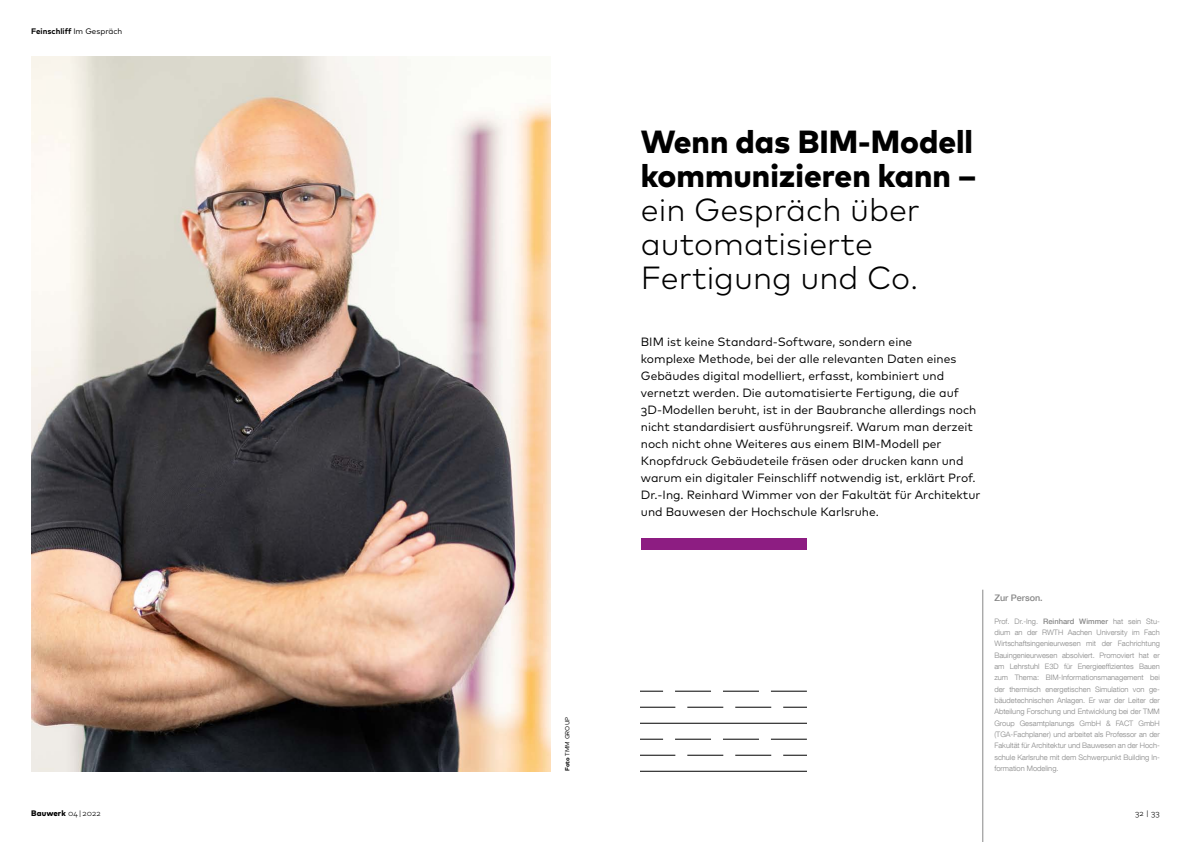
<style>
.page{position:relative;width:1191px;height:842px;background:#fff}
.page>*{position:absolute;margin:0;border:0;box-sizing:border-box;transform-origin:0 0}
.t1{font:300 32px/34px "Mark Pro";color:#000}
.t2{font:800 32px/34px "Mark Pro";color:#000}
.t3{font:12px/17px "Mark Pro";color:#000}
.t4{font:500 9px "Helvetica Neue LT Com";color:#878787}
.t5{font:700 8px "Mark Pro";color:#000}
.t6{font:800 8px "Mark Pro";letter-spacing:.01em;color:#000}
.t7{font:300 8px "Mark Pro";color:#000}
.t8{font:300 7.5px/11.3px "Helvetica Neue LT Com";color:#878787;text-align:justify}
.t9{font:6px "Mark Pro";color:#000}
.s1{font-weight:400}
.s2{font-weight:700}
.s3{font-weight:500}
.s4{font-weight:300}
</style>
<div class="page">
<img style="left:31px;top:57px;width:519px;height:714px">
<div style="left:641px;top:539px;width:165px;height:11px;background:#8d1d82"></div>
<hr style="left:982px;top:590px;width:1px;height:252px;background:#878787">
<hr style="left:641px;top:682px;width:165px;height:1px;background:#000">
<hr style="left:771px;top:691px;width:35px;height:1px;background:#000">
<hr style="left:723px;top:691px;width:36px;height:1px;background:#000">
<hr style="left:675px;top:691px;width:36px;height:1px;background:#000">
<svg style="left:641px;top:691px;width:22px;height:1px"></svg>
<svg style="left:783px;top:707px;width:23px;height:1px"></svg>
<hr style="left:735px;top:707px;width:36px;height:1px;background:#000">
<hr style="left:687px;top:707px;width:36px;height:1px;background:#000">
<hr style="left:641px;top:707px;width:34px;height:1px;background:#000">
<hr style="left:641px;top:723px;width:165px;height:1px;background:#000">
<hr style="left:771px;top:739px;width:35px;height:1px;background:#000">
<hr style="left:723px;top:739px;width:36px;height:1px;background:#000">
<hr style="left:675px;top:739px;width:36px;height:1px;background:#000">
<svg style="left:641px;top:739px;width:22px;height:1px"></svg>
<svg style="left:783px;top:755px;width:23px;height:1px"></svg>
<hr style="left:735px;top:755px;width:36px;height:1px;background:#000">
<hr style="left:687px;top:755px;width:36px;height:1px;background:#000">
<hr style="left:641px;top:755px;width:34px;height:1px;background:#000">
<hr style="left:641px;top:771px;width:165px;height:1px;background:#000">
<hr style="left:771px;top:787px;width:35px;height:1px;background:#000">
<hr style="left:723px;top:787px;width:36px;height:1px;background:#000">
<hr style="left:675px;top:787px;width:36px;height:1px;background:#000">
<hr style="left:735px;top:803px;width:36px;height:1px;background:#000">
<hr style="left:687px;top:803px;width:36px;height:1px;background:#000">
<hr style="left:641px;top:803px;width:34px;height:1px;background:#000">
<hr style="left:641px;top:819px;width:165px;height:1px;background:#000">
<hr style="left:771px;top:835px;width:35px;height:1px;background:#000">
<hr style="left:723px;top:835px;width:36px;height:1px;background:#000">
<hr style="left:675px;top:835px;width:36px;height:1px;background:#000">
<hr style="left:641px;top:841px;width:165px;height:1px;background:#000">
<svg style="left:641px;top:841px;width:22px;height:1px"></svg>
<p class="t5" style="left:31px;top:25px;width:93px">Feinschliff <span class="s1">Im Gespräch</span></p>
<p class="t9" style="left:563px;top:771px;width:56px;rotate:-90deg"><span class="s2">Foto</span> TMM GROUP</p>
<h1 class="t2" style="left:641px;top:122px;width:337px">Wenn das BIM-Modell kommunizieren kann –</h1>
<h1 class="t1" style="left:641px;top:190px;width:281px">ein Gespräch über automatisierte<br>Fertigung und Co.</h1>
<p class="t3" style="left:641px;top:332px;width:341px">BIM ist keine Standard-Software, sondern eine<br>komplexe Methode, bei der alle relevanten Daten eines Gebäudes digital modelliert, erfasst, kombiniert und vernetzt werden. Die automatisierte Fertigung, die auf 3D-Modellen beruht, ist in der Baubranche allerdings noch nicht standardisiert ausführungsreif. Warum man derzeit noch nicht ohne Weiteres aus einem BIM-Modell per Knopfdruck Gebäudeteile fräsen oder drucken kann und warum ein digitaler Feinschliff notwendig ist, erklärt Prof.<br>Dr.-Ing. Reinhard Wimmer von der Fakultät für Architektur und Bauwesen der Hochschule Karlsruhe.</p>
<p class="t4" style="left:994px;top:592px;width:50px">Zur Person.</p>
<p class="t8" style="left:994px;top:615px;width:167px">Prof. Dr.-Ing. <span class="s3">Reinhard Wimmer</span> hat sein Stu&shy;dium an der RWTH Aachen University im Fach Wirtschaftsingenieurwesen mit der Fachrichtung Bauingenieurwesen absolviert. Promoviert hat er am Lehrstuhl E3D für Energieeffizientes Bauen zum Thema: BIM-Informationsmanagement bei der thermisch energetischen Simulation von ge&shy;bäudetechnischen Anlagen. Er war der Leiter der Abteilung Forschung und Entwicklung bei der TMM Group Gesamtplanungs GmbH &amp; FACT GmbH (TGA-Fachplaner) und arbeitet als Professor an der Fakultät für Architektur und Bauwesen an der Hoch&shy;schule Karlsruhe mit dem Schwerpunkt Building In-</p>
<p class="t8" style="left:994px;top:763px;width:66px">formation Modeling.</p>
<p class="t6" style="left:31px;top:807px;width:71px">Bauwerk <span class="s4">04 | 2022</span></p>
<p class="t7" style="left:1135px;top:808px;width:26px">32 | 33</p>
</div>
